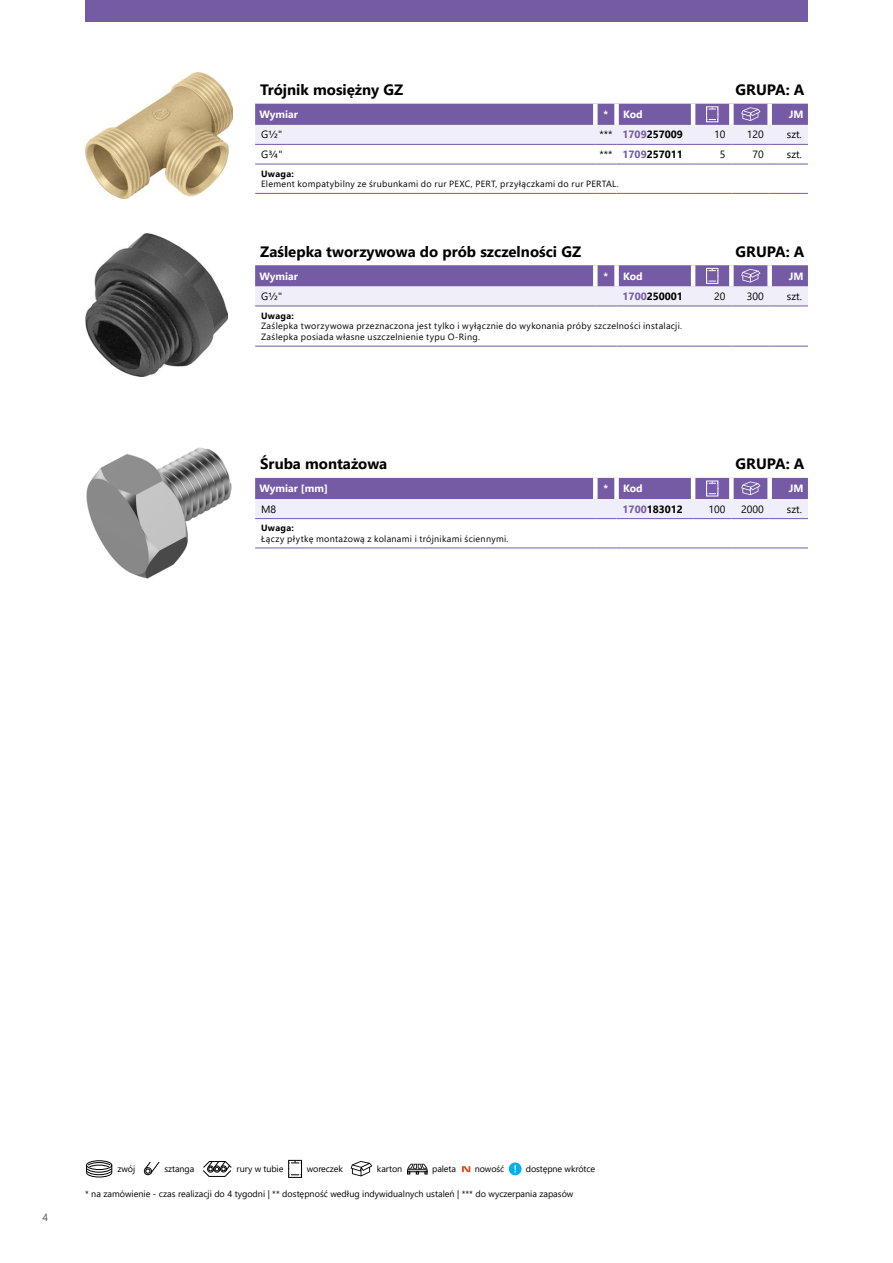
<style>
.page{position:relative;width:893px;height:1263px;background:#fff}
.page>*{position:absolute;margin:0;border:0;box-sizing:border-box;transform-origin:0 0}
.t1{font:700 15px "Segoe UI";color:#000}
.t2{font:10.5px "Segoe UI";color:#000}
.t3{font:700 10.5px "Segoe UI";color:#000}
.t4{font:700 10.5px "Segoe UI";color:#fff}
.t5{font:10.5px "Segoe UI";color:#575756}
.t6{font:9px/10.8px "Segoe UI";letter-spacing:.03em;color:#000}
.t7{font:9px "Segoe UI";color:#000}
.t8{font:9px "Segoe UI";letter-spacing:-.01em;color:#000}
.t9{font:700 9px "Segoe UI";letter-spacing:.035em;color:#000}
.s1{font-weight:400}
.s2{color:#745ba3}
</style>
<div class="page">
<div style="left:86px;top:1160px;width:26px;height:10px;border:1px solid #000;border-radius:50%"></div>
<svg style="left:86px;top:1162px;width:27px;height:16px"></svg>
<div style="left:144px;top:1167px;width:8px;height:8px;border:1px solid #000;border-radius:50%"></div>
<svg style="left:144px;top:1161px;width:16px;height:13px"></svg>
<svg style="left:203px;top:1161px;width:29px;height:16px"></svg>
<svg style="left:288px;top:1159px;width:14px;height:19px"></svg>
<svg style="left:351px;top:1161px;width:21px;height:15px"></svg>
<svg style="left:407px;top:1164px;width:21px;height:10px"></svg>
<svg style="left:462px;top:1166px;width:8px;height:6px"></svg>
<svg style="left:509px;top:1162px;width:13px;height:13px"></svg>
<div style="left:85px;top:0;width:723px;height:21px;background:#745ba3"></div>
<hr style="left:255px;top:164px;width:340px;height:1px;background:#745ba3">
<svg style="left:595px;top:164px;width:22px;height:1px"></svg>
<hr style="left:617px;top:164px;width:76px;height:1px;background:#745ba3">
<hr style="left:693px;top:164px;width:38px;height:1px;background:#745ba3">
<hr style="left:731px;top:164px;width:39px;height:1px;background:#745ba3">
<hr style="left:770px;top:164px;width:38px;height:1px;background:#745ba3">
<hr style="left:255px;top:193px;width:340px;height:1px;background:#745ba3">
<svg style="left:595px;top:193px;width:22px;height:1px"></svg>
<hr style="left:617px;top:193px;width:76px;height:1px;background:#745ba3">
<hr style="left:693px;top:193px;width:38px;height:1px;background:#745ba3">
<hr style="left:731px;top:193px;width:39px;height:1px;background:#745ba3">
<hr style="left:770px;top:193px;width:38px;height:1px;background:#745ba3">
<svg style="left:255px;top:104px;width:553px;height:41px;background:#b1a4cd"></svg>
<img style="left:85px;top:72px;width:147px;height:127px">
<hr style="left:255px;top:346px;width:340px;height:1px;background:#745ba3">
<svg style="left:595px;top:346px;width:22px;height:1px"></svg>
<hr style="left:617px;top:346px;width:76px;height:1px;background:#745ba3">
<hr style="left:693px;top:346px;width:38px;height:1px;background:#745ba3">
<hr style="left:731px;top:346px;width:39px;height:1px;background:#745ba3">
<hr style="left:770px;top:346px;width:38px;height:1px;background:#745ba3">
<svg style="left:255px;top:265px;width:553px;height:42px;background:#b2a5cd"></svg>
<img style="left:85px;top:234px;width:142px;height:143px">
<hr style="left:255px;top:548px;width:340px;height:1px;background:#745ba3">
<svg style="left:595px;top:548px;width:22px;height:1px"></svg>
<hr style="left:617px;top:548px;width:76px;height:1px;background:#745ba3">
<hr style="left:693px;top:548px;width:38px;height:1px;background:#745ba3">
<hr style="left:731px;top:548px;width:39px;height:1px;background:#745ba3">
<hr style="left:770px;top:548px;width:38px;height:1px;background:#745ba3">
<svg style="left:255px;top:478px;width:553px;height:41px;background:#b1a4cd"></svg>
<img style="left:86px;top:447px;width:146px;height:132px">
<h1 class="t1" style="left:260px;top:76px;width:144px">Trójnik mosiężny GZ</h1>
<h1 class="t1" style="left:736px;top:76px;width:70px">GRUPA: A</h1>
<p class="t4" style="left:259px;top:104px;width:40px">Wymiar</p>
<p class="t4" style="left:604px;top:104px;width:41px">* Kod</p>
<p class="t4" style="left:789px;top:104px;width:16px">JM</p>
<p class="t2" style="left:261px;top:125px;width:23px">G½"</p>
<p class="t3" style="left:599px;top:125px;width:85px"><span class="s1">***</span> <span class="s2">1709</span>257009</p>
<p class="t2" style="left:714px;top:125px;width:13px">10</p>
<p class="t2" style="left:747px;top:125px;width:18px">120</p>
<p class="t2" style="left:787px;top:125px;width:17px">szt.</p>
<p class="t2" style="left:261px;top:144px;width:23px">G¾"</p>
<p class="t3" style="left:599px;top:144px;width:85px"><span class="s1">***</span> <span class="s2">1709</span>257011</p>
<p class="t2" style="left:720px;top:144px;width:7px">5</p>
<p class="t2" style="left:752px;top:144px;width:13px">70</p>
<p class="t2" style="left:787px;top:144px;width:17px">szt.</p>
<p class="t9" style="left:261px;top:165px;width:34px">Uwaga:</p>
<p class="t6" style="left:261px;top:178px;width:359px">Element kompatybilny ze śrubunkami do rur PEXC, PERT, przyłączkami do rur PERTAL.</p>
<h1 class="t1" style="left:260px;top:237px;width:322px">Zaślepka tworzywowa do prób szczelności GZ</h1>
<h1 class="t1" style="left:736px;top:237px;width:70px">GRUPA: A</h1>
<p class="t4" style="left:259px;top:266px;width:40px">Wymiar</p>
<p class="t4" style="left:604px;top:266px;width:41px">* Kod</p>
<p class="t4" style="left:789px;top:266px;width:16px">JM</p>
<p class="t2" style="left:261px;top:286px;width:23px">G½"</p>
<p class="t3" style="left:623px;top:286px;width:62px"><span class="s2">1700</span>250001</p>
<p class="t2" style="left:714px;top:286px;width:13px">20</p>
<p class="t2" style="left:747px;top:286px;width:18px">300</p>
<p class="t2" style="left:787px;top:286px;width:17px">szt.</p>
<p class="t9" style="left:261px;top:307px;width:34px">Uwaga:</p>
<p class="t6" style="left:261px;top:320px;width:423px">Zaślepka tworzywowa przeznaczona jest tylko i wyłącznie do wykonania próby szczelności instalacji.<br>Zaślepka posiada własne uszczelnienie typu O-Ring.</p>
<h1 class="t1" style="left:260px;top:450px;width:129px">Śruba montażowa</h1>
<h1 class="t1" style="left:736px;top:450px;width:70px">GRUPA: A</h1>
<p class="t4" style="left:259px;top:479px;width:70px">Wymiar [mm]</p>
<p class="t4" style="left:604px;top:479px;width:41px">* Kod</p>
<p class="t4" style="left:789px;top:479px;width:16px">JM</p>
<p class="t2" style="left:261px;top:499px;width:17px">M8</p>
<p class="t3" style="left:623px;top:499px;width:62px"><span class="s2">1700</span>183012</p>
<p class="t2" style="left:708px;top:499px;width:18px">100</p>
<p class="t2" style="left:741px;top:499px;width:24px">2000</p>
<p class="t2" style="left:787px;top:499px;width:17px">szt.</p>
<p class="t9" style="left:261px;top:519px;width:34px">Uwaga:</p>
<p class="t6" style="left:261px;top:533px;width:249px">Łączy płytkę montażową z kolanami i trójnikami ściennymi.</p>
<p class="t5" style="left:43px;top:1207px;width:7px">4</p>
<p class="t6" style="left:118px;top:1163px;width:19px">zwój</p>
<p class="t8" style="left:164px;top:1160px;width:31px">sztanga</p>
<p class="t8" style="left:237px;top:1160px;width:48px">rury w tubie</p>
<p class="t8" style="left:307px;top:1160px;width:38px">woreczek</p>
<p class="t6" style="left:377px;top:1163px;width:27px">karton</p>
<p class="t6" style="left:432px;top:1163px;width:25px">paleta</p>
<p class="t6" style="left:475px;top:1163px;width:31px">nowość</p>
<p class="t8" style="left:526px;top:1160px;width:71px">dostępne wkrótce</p>
<p class="t7" style="left:85px;top:1185px;width:490px">* na zamówienie - czas realizacji do 4 tygodni | ** dostępność według indywidualnych ustaleń | *** do wyczerpania zapasów</p>
</div>
